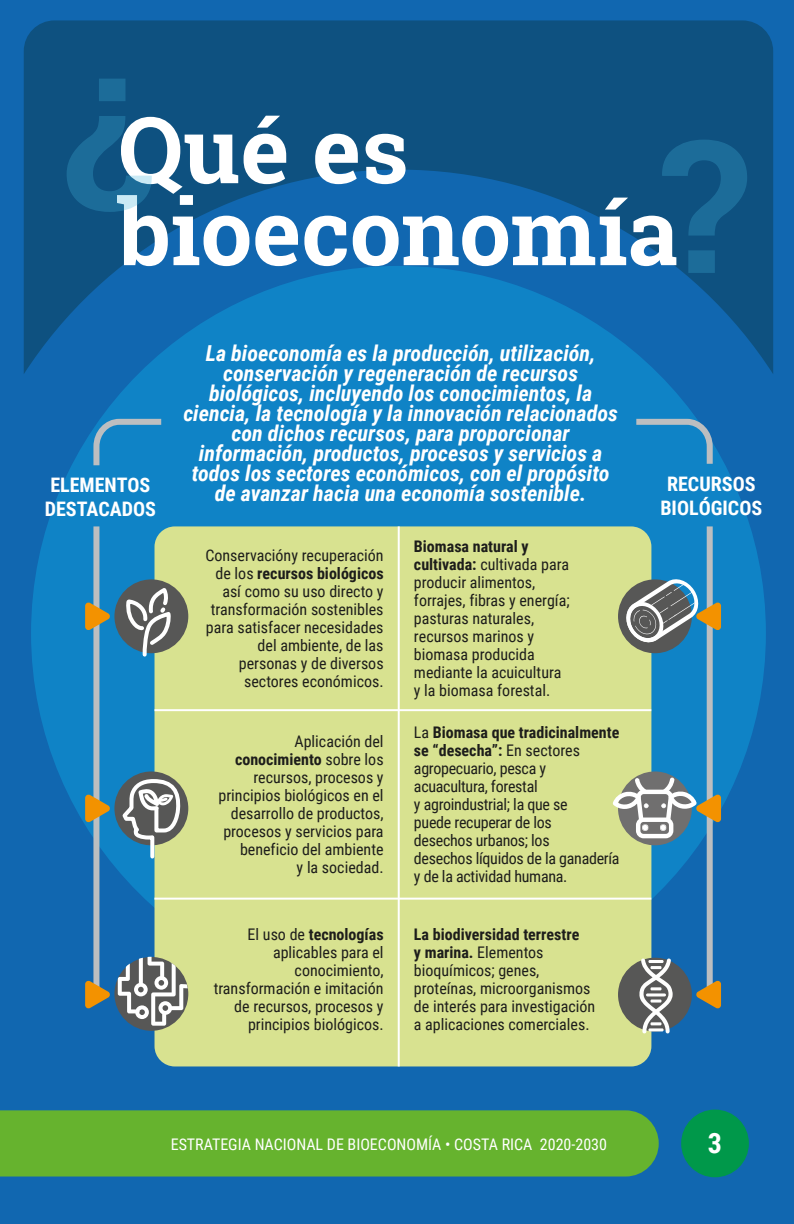
<style>
.page{position:relative;width:794px;height:1224px;background:#1167b0}
.page>*{position:absolute;margin:0;border:0;box-sizing:border-box;transform-origin:0 0}
.t1{font:700 92px/82px "Roboto Slab";color:#fff}
.t2{font:700 28px "Roboto Condensed";color:#fff}
.t3{font:italic 700 22px/20px "Roboto Condensed";color:#fff;text-align:center}
.t4{font:700 20px/24px "Roboto Condensed";color:#fff;text-align:center}
.t5{font:16px/18px "Roboto Condensed";color:#1d1d1b;text-align:right}
.t6{font:16px/18px "Roboto Condensed";letter-spacing:-.02em;color:#1d1d1b}
.t7{font:16px "Roboto Condensed";color:#fff}
.s1{font-weight:700}
</style>
<div class="page">
<div style="left:31px;top:266px;width:735px;height:735px;background:#0f83c6;border-radius:50%"></div>
<svg style="left:24px;top:20px;width:749px;height:354px;fill:#0e5180"></svg>
<div style="left:154px;top:526px;width:497px;height:540px;background:#d8e290;border-radius:20px"></div>
<div style="left:114px;top:579px;width:74px;height:74px;background:#575756;border-radius:50%"></div>
<div style="left:618px;top:579px;width:74px;height:74px;background:#575756;border-radius:50%"></div>
<div style="left:114px;top:771px;width:74px;height:74px;background:#575756;border-radius:50%"></div>
<div style="left:618px;top:771px;width:74px;height:74px;background:#706f6f;border-radius:50%"></div>
<svg style="left:114px;top:957px;width:74px;height:74px"></svg>
<div style="left:618px;top:958px;width:74px;height:74px;background:#575756;border-radius:50%"></div>
<div style="left:93px;top:526px;width:6px;height:472px;background:#bcbec0"></div>
<svg style="left:91px;top:418px;width:71px;height:48px"></svg>
<svg style="left:85px;top:602px;width:25px;height:29px"></svg>
<svg style="left:85px;top:794px;width:25px;height:29px"></svg>
<svg style="left:85px;top:980px;width:25px;height:29px"></svg>
<div style="left:706px;top:526px;width:6px;height:472px;background:#bcbec0"></div>
<svg style="left:636px;top:418px;width:77px;height:46px"></svg>
<svg style="left:696px;top:980px;width:25px;height:29px"></svg>
<svg style="left:124px;top:526px;width:48px;height:133px"></svg>
<svg style="left:662px;top:140px;width:85px;height:133px;background:#135b8a"></svg>
<svg style="left:67px;top:79px;width:85px;height:133px;background:#135b89"></svg>
<svg style="left:120px;top:777px;width:61px;height:84px"></svg>
<div style="left:681px;top:1110px;width:68px;height:67px;background:#00984a;border-radius:50%"></div>
<div style="left:0;top:1110px;width:658px;height:67px;background:#66b32e"></div>
<svg style="left:118px;top:957px;width:70px;height:69px;background:#939995"></svg>
<svg style="left:639px;top:958px;width:34px;height:76px"></svg>
<svg style="left:624px;top:576px;width:97px;height:69px"></svg>
<svg style="left:673px;top:584px;width:11px;height:7px"></svg>
<svg style="left:612px;top:777px;width:109px;height:61px"></svg>
<hr style="left:398px;top:526px;width:2px;height:540px;background:#fff">
<hr style="left:154px;top:709px;width:497px;height:2px;background:#fff">
<hr style="left:154px;top:898px;width:497px;height:2px;background:#fff">
<h1 class="t1" style="left:118px;top:108px;width:561px">Qué es bioeconomía</h1>
<p class="t4" style="left:45px;top:473px;width:113px;text-align:left">ELEMENTOS<br>DESTACADOS</p>
<p class="t3" style="left:183px;top:343px;width:436px">La bioeconomía es la producción, utilización, conservación y regeneración de recursos biológicos, incluyendo los conocimientos, la ciencia, la tecnología y la innovación relacionados con dichos recursos, para proporcionar información, productos, procesos y servicios a todos los sectores económicos, con el propósito de avanzar hacia una economía sostenible.</p>
<p class="t5" style="left:205px;top:546px;width:180px">Conservacióny recuperación de los <span class="s1">recursos biológicos </span>así como su uso directo y transformación sostenibles para satisfacer necesidades del ambiente, de las personas y de diversos sectores económicos.</p>
<p class="t5" style="left:218px;top:732px;width:167px">Aplicación del <span class="s1">conocimiento</span> sobre los recursos, procesos y principios biológicos en el desarrollo de productos, procesos y servicios para beneficio del ambiente<br>y la sociedad.</p>
<p class="t5" style="left:414px;top:536px;width:157px;text-align:left"><span class="s1">Biomasa natural y cultivada:</span> cultivada para producir alimentos, forrajes, fibras y energía; pasturas naturales, recursos marinos y biomasa producida mediante la acuicultura y la biomasa forestal.</p>
<p class="t6" style="left:414px;top:723px;width:207px">La <span class="s1">Biomasa que tradicinalmente se “desecha”:</span> En sectores agropecuario, pesca y acuacultura, forestal<br>y agroindustrial; la que se<br>puede recuperar de los<br>desechos urbanos; los<br>desechos líquidos de la ganadería y de la actividad humana.</p>
<p class="t5" style="left:214px;top:924px;width:171px">El uso de <span class="s1">tecnologías </span>aplicables para el conocimiento, transformación e imitación de recursos, procesos y principios biológicos.</p>
<p class="t5" style="left:414px;top:924px;width:183px;text-align:left"><span class="s1">La biodiversidad terrestre<br>y marina.</span> Elementos bioquímicos; genes, proteínas, microorganismos de interés para investigación a aplicaciones comerciales.</p>
<p class="t4" style="left:660px;top:471px;width:103px">RECURSOS<br>BIOLÓGICOS</p>
<p class="t7" style="left:171px;top:1133px;width:438px">ESTRATEGIA NACIONAL DE BIOECONOMÍA • COSTA RICA 2020-2030</p>
<h2 class="t2" style="left:708px;top:1123px;width:16px">3</h2>
</div>
